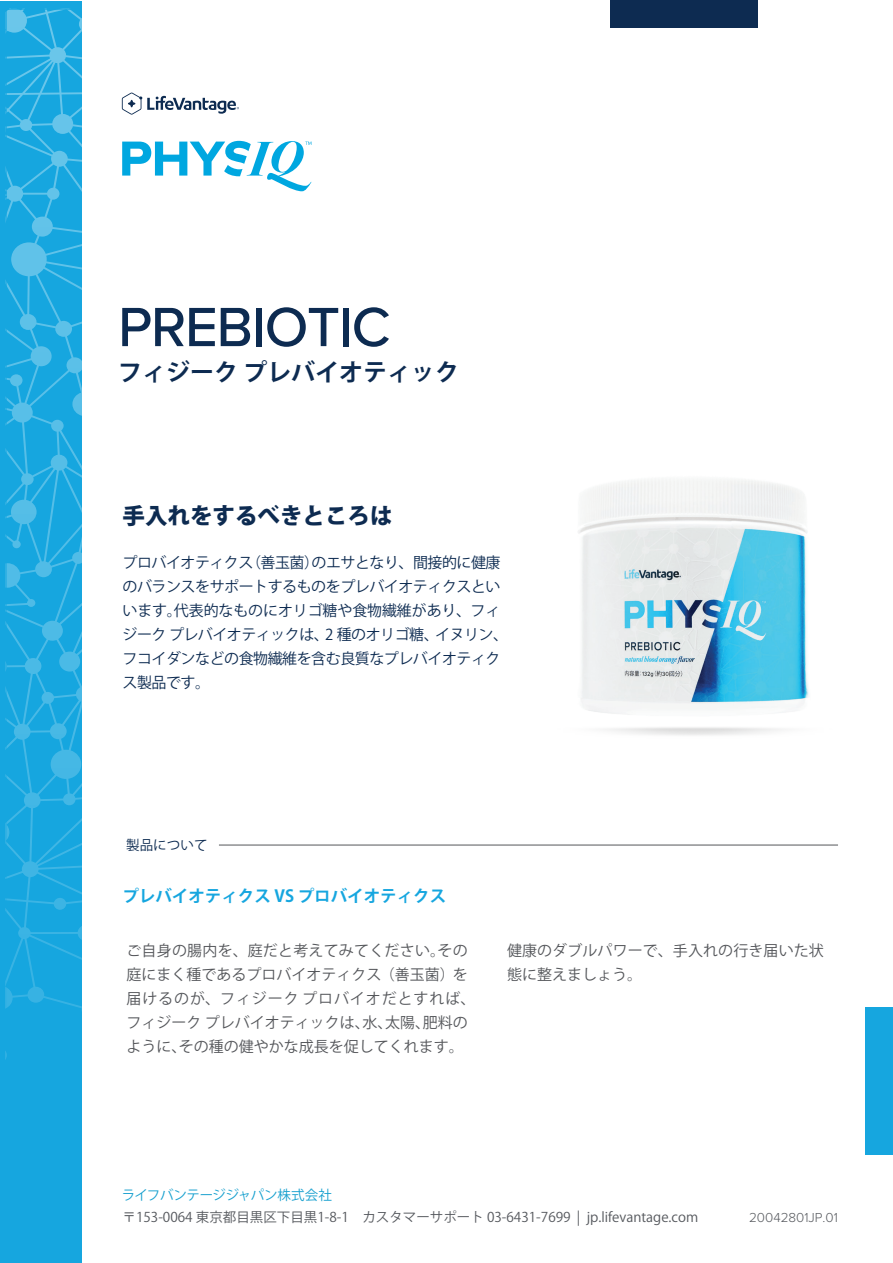
<style>
.page{position:relative;width:893px;height:1263px;background:#fff}
.page>*{position:absolute;margin:0;border:0;box-sizing:border-box;transform-origin:0 0}
.t1{font:500 57.3px "Proxima Nova";letter-spacing:-.025em;color:#0d2b51}
.t2{font:700 24px "Koz Go Pr 6 N";color:#0d2b51}
.t3{font:800 22.5px "Koz Go Pr 6 N";color:#0d2b51}
.t4{font:700 16.5px "Koz Go Pr 6 N";color:#16a6df}
.t5{font:15px/24px "Koz Go Pr 6 N";color:#54565a}
.t6{font:15px/24px "Koz Go Pr 6 N";letter-spacing:-.03em;color:#0d2b51}
.t7{font:13.5px "Koz Go Pr 6 N";color:#56595e}
.t8{font:13.5px "Koz Go Pr 6 N";letter-spacing:-.02em;color:#159fce}
.t9{font:300 13.5px "Proxima Nova";color:#56595e}
.t10{font:13.5px "Koz Go Pr 6 N";letter-spacing:.01em;color:#0d2b51}
</style>
<div class="page">
<svg style="left:122px;top:92px;width:117px;height:23px"></svg>
<div style="left:0;top:2px;width:82px;height:1261px;background:#16a6df"></div>
<div style="left:865px;top:1007px;width:28px;height:147px;background:#16a6df"></div>
<div style="left:611px;top:0;width:147px;height:28px;background:#0d2b51"></div>
<img style="left:5px;top:8px;width:58px;height:598px">
<svg style="left:122px;top:141px;width:189px;height:50px"></svg>
<hr style="left:219px;top:845px;width:619px;height:1px;background:#54565a">
<img style="left:578px;top:480px;width:231px;height:255px">
<h1 class="t1" style="left:118px;top:284px;width:274px">PREBIOTIC</h1>
<h2 class="t2" style="left:118px;top:358px;width:343px">フィジーク プレバイオティック</h2>
<h3 class="t3" style="left:123px;top:503px;width:271px">手入れをするべきところは</h3>
<p class="t6" style="left:123px;top:551px;width:387px">プロバイオティクス（善玉菌）のエサとなり、間接的に健康のバランスをサポートするものをプレバイオティクスといいます。代表的なものにオリゴ糖や食物繊維があり、フィジーク プレバイオティックは、2 種のオリゴ糖、イヌリン、フコイダンなどの食物繊維を含む良質なプレバイオティクス製品です。</p>
<p class="t10" style="left:126px;top:837px;width:83px">製品について</p>
<p class="t4" style="left:122px;top:887px;width:325px">プレバイオティクス VS プロバイオティクス</p>
<p class="t5" style="left:126px;top:939px;width:350px">ご自身の腸内を、庭だと考えてみてください。その庭にまく種であるプロバイオティクス（善玉菌）を届けるのが、フィジーク プロバイオだとすれば、フィジーク プレバイオティックは、水、太陽、肥料のように、その種の健やかな成長を促してくれます。</p>
<p class="t5" style="left:507px;top:939px;width:318px">健康のダブルパワーで、手入れの行き届いた状態に整えましょう。</p>
<p class="t8" style="left:122px;top:1187px;width:211px">ライフバンテージジャパン株式会社</p>
<p class="t7" style="left:123px;top:1210px;width:577px">〒153-0064 東京都目黒区下目黒1-8-1　カスタマーサポート 03-6431-7699 | jp.lifevantage.com</p>
<p class="t9" style="left:749px;top:1207px;width:90px">20042801JP.01</p>
</div>
